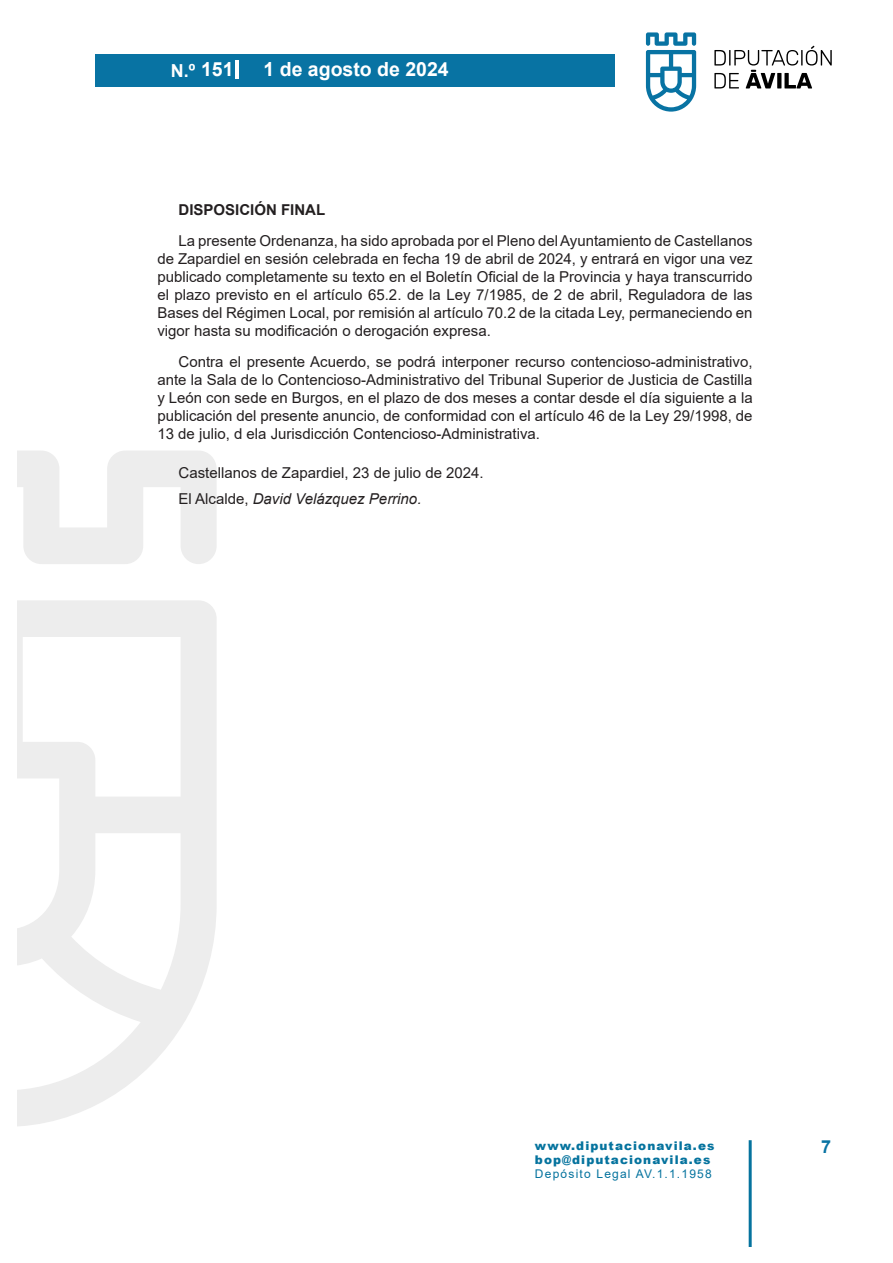
<style>
.page{position:relative;width:893px;height:1263px;background:#fff}
.page>*{position:absolute;margin:0;border:0;box-sizing:border-box;transform-origin:0 0}
.t1{font:700 19.5px "Arial";color:#fff}
.t2{font:700 18px "Arial";color:#fff}
.t3{font:700 18px "Arial";color:#0873a3}
.TEXTO{font:15px/18px "Arial MT2";color:#231f20;text-align:justify}
.FIRMA{font:15px "Arial MT2";color:#231f20}
.FIRMA-2{font:italic 15px "Arial";color:#231f20}
.TEXTO-2{font:700 15px "Arial";color:#231f20}
.t4{font:900 12px "Arial";letter-spacing:.09em;color:#05739e}
.t5{font:12px "Arial MT2";letter-spacing:.1em;color:#05739e}
.s1{font-size:19.5px}
.s2{font-family:"Arial"}
.s3{font-family:"Arial MT2";font-style:normal}
</style>
<div class="page">
<div style="left:95px;top:54px;width:520px;height:33px;background:#0873a3"></div>
<svg style="left:646px;top:32px;width:50px;height:80px"></svg>
<svg style="left:714px;top:46px;width:118px;height:42px"></svg>
<hr style="left:749px;top:1140px;width:3px;height:106px;background:#05739e">
<hr style="left:236px;top:60px;width:3px;height:18px;background:#fff">
<svg style="left:17px;top:451px;width:200px;height:675px"></svg>
<p class="t2" style="left:171px;top:58px;width:64px">N.º <span class="s1">151</span></p>
<h1 class="t1" style="left:263px;top:56px;width:187px">1 de agosto de 2024</h1>
<p class="TEXTO-2" style="left:179px;top:199px;width:148px">DISPOSICIÓN FINAL</p>
<p class="TEXTO" style="left:157px;top:231px;width:597px;text-indent:21px">La presente Ordenanza, ha sido aprobada por el Pleno del Ayuntamiento de Castellanos de Zapardiel en sesión celebrada en fecha 19 de abril de 2024, y entrará en vigor una vez <span class="s2">publicado completamente su texto en el Boletín Oficial de la Provincia y haya transcurrido </span>el plazo previsto en el artículo 65.2. de la Ley 7/1985, de 2 de abril, Reguladora de las Bases del Régimen Local, por remisión al artículo 70.2 de la citada Ley, permaneciendo en <span class="s2">vigor hasta su modificación o derogación expresa.</span></p>
<p class="TEXTO" style="left:157px;top:352px;width:597px;text-indent:21px">Contra el presente Acuerdo, se podrá interponer recurso contencioso-administrativo, ante la Sala de lo Contencioso-Administrativo del Tribunal Superior de Justicia de Castilla y León con sede en Burgos, en el plazo de dos meses a contar desde el día siguiente a la publicación del presente anuncio, de conformidad con el artículo 46 de la Ley 29/1998, de 13 de julio, d ela Jurisdicción Contencioso-Administrativa.</p>
<p class="FIRMA" style="left:179px;top:462px;width:307px">Castellanos de Zapardiel, 23 de julio de 2024.</p>
<p class="FIRMA-2" style="left:179px;top:489px;width:244px"><span class="s3">El Alcalde,</span> David Velázquez Perrino.</p>
<p class="t4" style="left:535px;top:1136px;width:181px">www.diputacionavila.es</p>
<p class="t3" style="left:821px;top:1134px;width:12px">7</p>
<p class="t4" style="left:535px;top:1151px;width:177px">bop@diputacionavila.es</p>
<p class="t5" style="left:535px;top:1166px;width:178px">Depósito Legal AV.1.1.1958</p>
</div>
